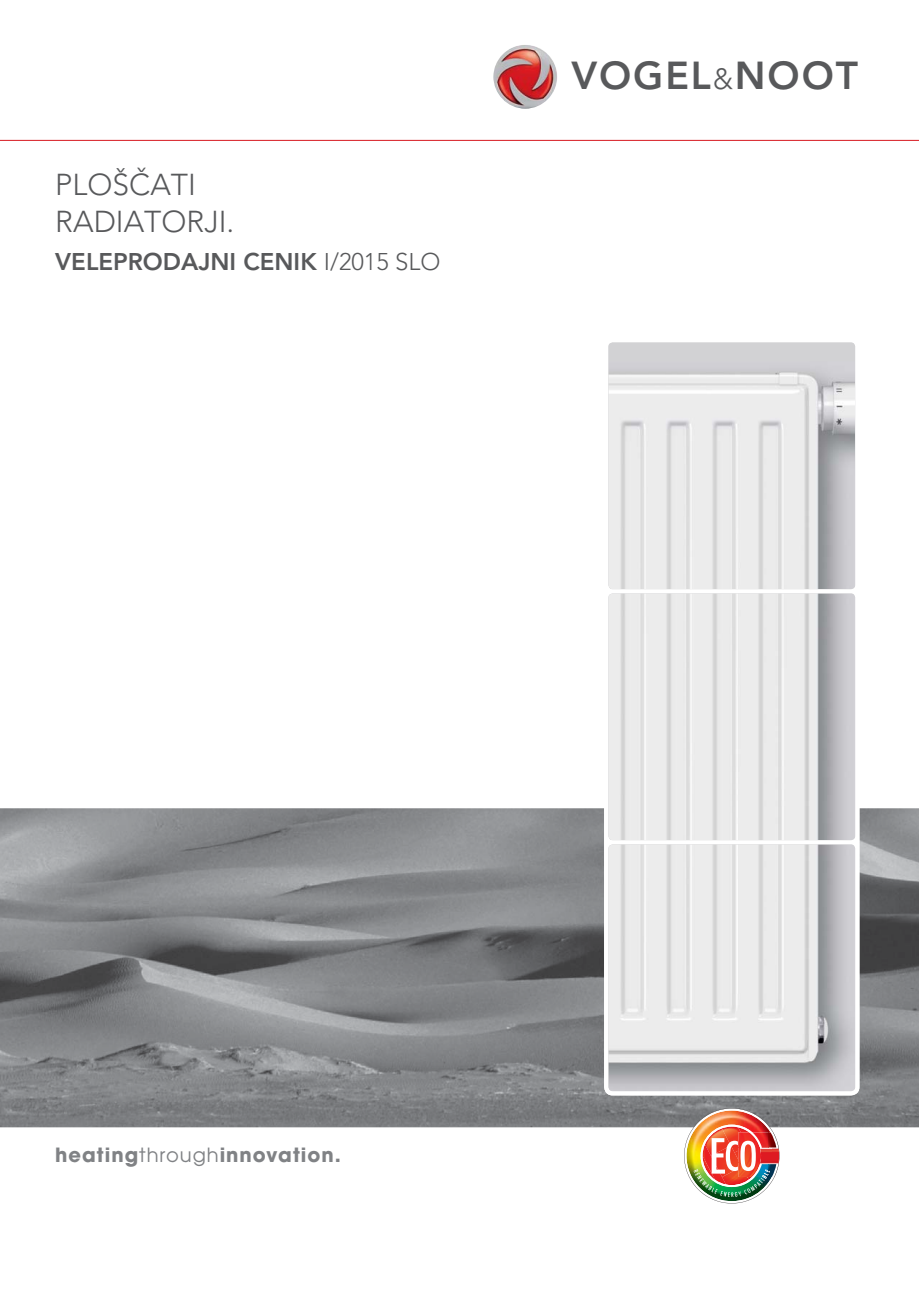
<style>
.page{position:relative;width:919px;height:1289px;background:#fff}
.page>*{position:absolute;margin:0;border:0;box-sizing:border-box;transform-origin:0 0}
.t1{font:800 38.7px "Avenir";letter-spacing:.05em;color:#58595b}
.t2{font:300 30px/37.5px "Avenir LTCE";color:#58595b}
.t3{font:800 24px "Avenir LTCE";color:#58595b}
.t4{font:700 19.5px "Avant Garde";letter-spacing:.05em;color:#808285}
.s1{font-weight:300}
.s2{font-weight:300;font-size:28.95px}
.s3{font-weight:400}
</style>
<div class="page">
<img style="left:493px;top:45px;width:64px;height:64px;border-radius:50%">
<hr style="left:0;top:140px;width:918px;height:1px;background:#d71920">
<img style="left:0;top:808px;width:918px;height:319px">
<img style="left:684px;top:1108px;width:95px;height:95px">
<div style="left:604px;top:338px;width:255px;height:757px;background:#fff;border-radius:9px"></div>
<img style="left:608px;top:342px;width:247px;height:247px">
<img style="left:608px;top:593px;width:247px;height:247px;border-radius:4px">
<img style="left:608px;top:844px;width:247px;height:247px;border-radius:4px">
<p class="t2" style="left:55px;top:167px;width:181px">PLOŠČATI<br>RADIATORJI.</p>
<p class="t3" style="left:55px;top:250px;width:387px">VELEPRODAJNI CENIK <span class="s1">I/2015 SLO</span></p>
<h1 class="t1" style="left:571px;top:60px;width:288px">VOGEL<span class="s2">&amp;</span>NOOT</h1>
<p class="t4" style="left:55px;top:1147px;width:287px">heating<span class="s3">through</span>innovation.</p>
</div>
